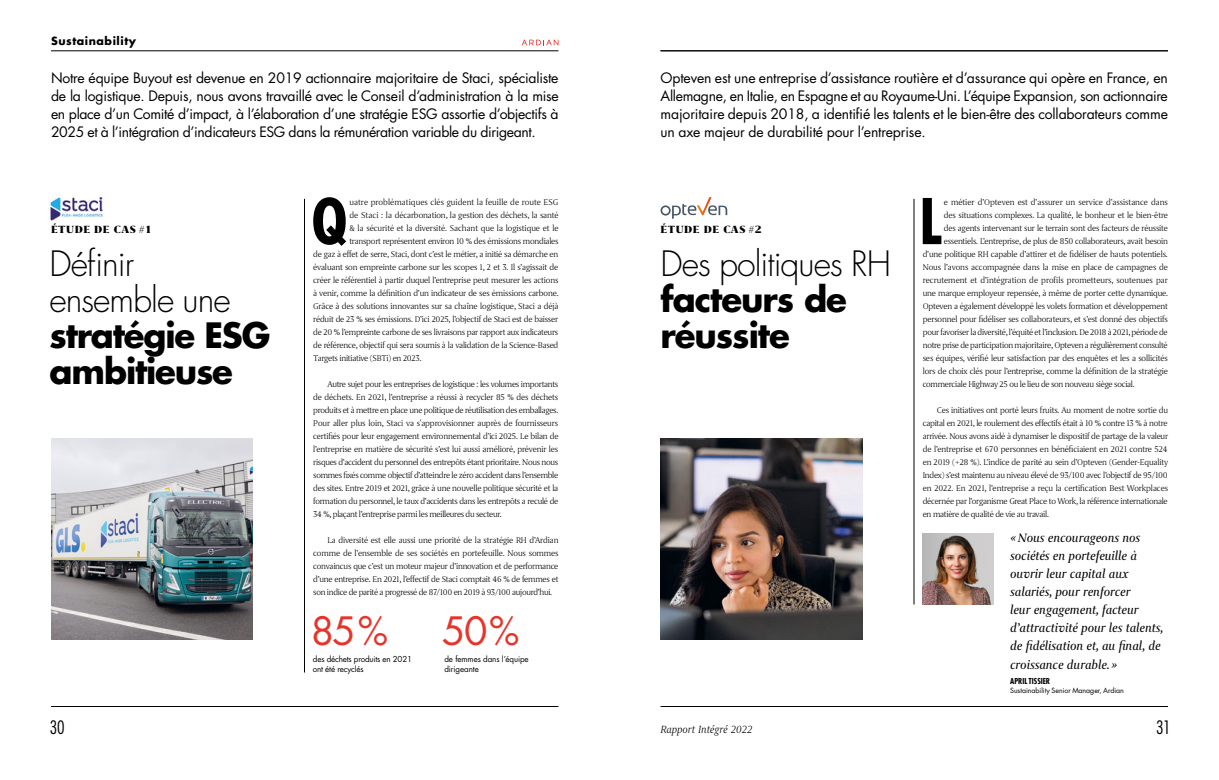
<style>
.page{position:relative;width:1219px;height:780px;background:#fff}
.page>*{position:absolute;margin:0;border:0;box-sizing:border-box;transform-origin:0 0}
.t1{font:700 condensed 61.2px "Futura LT Pro";color:#000}
.t2{font:38px "Futura LT Pro";color:#e7332a}
.t3{font:700 34px/36px "Futura LT Pro";letter-spacing:-.035em;color:#000}
.t4{font:300 34px/36px "Futura LT Pro";letter-spacing:-.03em;color:#000}
.t5{font:300 condensed 18px "Futura LT Pro";color:#000}
.t6{font:14px/18px "Futura LT Pro";letter-spacing:-.025em;color:#000;text-align:justify}
.t7{font:italic 14px/18px "Grifo S";letter-spacing:-.01em;color:#000}
.t8{font:900 12px "Grifo S";letter-spacing:.05em;color:#000}
.t9{font:italic 300 12px "Grifo S";letter-spacing:-.01em;color:#000}
.t10{font:700 11px "Futura LT Pro";letter-spacing:.05em;color:#000}
.t11{font:300 9.5px/13px "Grifo S";letter-spacing:-.02em;color:#000;text-align:justify}
.t12{font:300 9.5px "Grifo S";color:#000}
.t13{font:300 9.5px "Grifo S";letter-spacing:.005em;color:#000}
.t14{font:8px/10.5px "Futura LT Pro";letter-spacing:-.02em;color:#000}
.t15{font:700 condensed 8px "Futura LT Pro";color:#000}
.t16{font:7px "Futura LT Pro";letter-spacing:-.005em;color:#000}
</style>
<div class="page">
<svg style="left:660px;top:197px;width:67px;height:22px"></svg>
<hr style="left:914px;top:199px;width:1px;height:405px;background:#000">
<hr style="left:304px;top:199px;width:1px;height:473px;background:#000">
<img style="left:923px;top:533px;width:70px;height:71px">
<hr style="left:51px;top:51px;width:507px;height:1px;background:#000">
<hr style="left:660px;top:51px;width:508px;height:1px;background:#000">
<hr style="left:51px;top:706px;width:507px;height:1px;background:#000">
<hr style="left:660px;top:706px;width:508px;height:1px;background:#000">
<img style="left:51px;top:438px;width:202px;height:202px">
<img style="left:50px;top:197px;width:53px;height:24px">
<img style="left:660px;top:438px;width:202px;height:202px">
<svg style="left:522px;top:40px;width:36px;height:5px"></svg>
<p class="t10" style="left:51px;top:33px;width:87px">Sustainability</p>
<p class="t6" style="left:51px;top:69px;width:509px">Notre équipe Buyout est devenue en 2019 actionnaire majoritaire de Staci, spécialiste de la logistique. Depuis, nous avons travaillé avec le Conseil d’administration à la mise en place d’un Comité d’impact, à l’élaboration d’une stratégie ESG assortie d’objectifs à 2025 et à l’intégration d’indicateurs ESG dans la rémunération variable du dirigeant.</p>
<p class="t6" style="left:660px;top:69px;width:509px">Opteven est une entreprise d’assistance routière et d’assurance qui opère en France, en Allemagne, en Italie, en Espagne et au Royaume-Uni. L’équipe Expansion, son actionnaire majoritaire depuis 2018, a identifié les talents et le bien-être des collaborateurs comme un axe majeur de durabilité pour l’entreprise.</p>
<h1 class="t1" style="left:312px;top:180px;width:37px">Q</h1>
<p class="t13" style="left:349px;top:197px;width:210px">uatre problématiques clés guident la feuille de route ESG</p>
<h1 class="t1" style="left:919px;top:180px;width:24px">L</h1>
<p class="t11" style="left:944px;top:196px;width:226px">e métier d’Opteven est d’assurer un service d’assistance dans</p>
<p class="t11" style="left:349px;top:209px;width:211px">de Staci : la décarbonation, la gestion des déchets, la santé</p>
<p class="t11" style="left:349px;top:222px;width:211px">&amp; la sécurité et la diversité. Sachant que la logistique et le</p>
<p class="t11" style="left:349px;top:235px;width:211px">transport représentent environ 10 % des émissions mondiales</p>
<p class="t11" style="left:313px;top:247px;width:247px">de gaz à effet de serre, Staci, dont c’est le métier, a initié sa démarche en</p>
<p class="t11" style="left:313px;top:260px;width:247px">évaluant son empreinte carbone sur les scopes 1, 2 et 3. Il s’agissait de</p>
<p class="t11" style="left:313px;top:273px;width:247px">créer le référentiel à partir duquel l’entreprise peut mesurer les actions</p>
<p class="t11" style="left:313px;top:286px;width:247px">à venir, comme la définition d’un indicateur de ses émissions carbone.</p>
<p class="t11" style="left:313px;top:299px;width:247px">Grâce à des solutions innovantes sur sa chaîne logistique, Staci a déjà</p>
<p class="t11" style="left:313px;top:312px;width:246px">réduit de 23 % ses émissions. D’ici 2025, l’objectif de Staci est de baisser</p>
<p class="t11" style="left:313px;top:325px;width:246px">de 20 % l’empreinte carbone de ses livraisons par rapport aux indicateurs</p>
<p class="t11" style="left:313px;top:338px;width:247px">de référence, objectif qui sera soumis à la validation de la Science-Based</p>
<p class="t11" style="left:313px;top:351px;width:110px">Targets initiative (SBTi) en 2023.</p>
<p class="t11" style="left:313px;top:377px;width:247px;text-indent:14px">Autre sujet pour les entreprises de logistique : les volumes importants de déchets. En 2021, l’entreprise a réussi à recycler 85 % des déchets produits et à mettre en place une politique de réutilisation des emballages.<br>Pour aller plus loin, Staci va s'approvisionner auprès de fournisseurs certifiés pour leur engagement environnemental d’ici 2025. Le bilan de l’entreprise en matière de sécurité s’est lui aussi amélioré, prévenir les risques d’accident du personnel des entrepôts étant prioritaire. Nous nous sommes fixés comme objectif d’atteindre le zéro accident dans l’ensemble des sites. Entre 2019 et 2021, grâce à une nouvelle politique sécurité et la formation du personnel, le taux d’accidents dans les entrepôts a reculé de 34 %, plaçant l’entreprise parmi les meilleures du secteur.</p>
<p class="t11" style="left:313px;top:533px;width:247px;text-indent:14px">La diversité est elle aussi une priorité de la stratégie RH d’Ardian comme de l’ensemble de ses sociétés en portefeuille. Nous sommes convaincus que c’est un moteur majeur d’innovation et de performance d’une entreprise. En 2021, l’effectif de Staci comptait 46 % de femmes et son indice de parité a progressé de 87/100 en 2019 à 93/100 aujourd’hui.</p>
<h3 class="t7" style="left:1010px;top:529px;width:155px">«Nous encourageons nos sociétés en portefeuille à ouvrir leur capital aux salariés, pour renforcer<br>leur engagement, facteur d’attractivité pour les talents, de fidélisation et, au final, de croissance durable.»</h3>
<p class="t15" style="left:1010px;top:675px;width:42px">APRIL TISSIER</p>
<p class="t16" style="left:1010px;top:685px;width:115px">Sustainability Senior Manager, Ardian</p>
<p class="t11" style="left:944px;top:209px;width:226px">des situations complexes. La qualité, le bonheur et le bien-être</p>
<p class="t11" style="left:944px;top:222px;width:226px">des agents intervenant sur le terrain sont des facteurs de réussite</p>
<p class="t11" style="left:944px;top:235px;width:226px">essentiels. L’entreprise, de plus de 850 collaborateurs, avait besoin</p>
<p class="t11" style="left:923px;top:247px;width:247px">d’une politique RH capable d’attirer et de fidéliser de hauts potentiels.</p>
<p class="t11" style="left:923px;top:260px;width:247px">Nous l’avons accompagnée dans la mise en place de campagnes de</p>
<p class="t12" style="left:923px;top:275px;width:247px">recrutement et d’intégration de profils prometteurs, soutenues par</p>
<p class="t11" style="left:923px;top:286px;width:247px">une marque employeur repensée, à même de porter cette dynamique.</p>
<p class="t11" style="left:923px;top:299px;width:247px">Opteven a également développé les volets formation et développement</p>
<p class="t11" style="left:923px;top:312px;width:247px">personnel pour fidéliser ses collaborateurs, et s’est donné des objectifs</p>
<p class="t11" style="left:923px;top:325px;width:246px">pour favoriser la diversité, l’équité et l’inclusion. De 2018 à 2021, période de</p>
<p class="t11" style="left:923px;top:338px;width:246px">notre prise de participation majoritaire, Opteven a régulièrement consulté</p>
<p class="t11" style="left:923px;top:351px;width:247px">ses équipes, vérifié leur satisfaction par des enquêtes et les a sollicités</p>
<p class="t11" style="left:923px;top:364px;width:247px">lors de choix clés pour l’entreprise, comme la définition de la stratégie</p>
<p class="t11" style="left:923px;top:377px;width:214px">commerciale Highway 25 ou le lieu de son nouveau siège social.</p>
<p class="t11" style="left:923px;top:403px;width:247px;text-indent:14px">Ces initiatives ont porté leurs fruits. Au moment de notre sortie du capital en 2021, le roulement des effectifs était à 10 % contre 13 % à notre arrivée. Nous avons aidé à dynamiser le dispositif de partage de la valeur de l’entreprise et 670 personnes en bénéficiaient en 2021 contre 524 en 2019 (+28 %). L’indice de parité au sein d’Opteven (Gender-Equality Index) s’est maintenu au niveau élevé de 93/100 avec l’objectif de 95/100 en 2022. En 2021, l’entreprise a reçu la certification Best Workplaces décernée par l’organisme Great Place to Work, la référence internationale en matière de qualité de vie au travail.</p>
<p class="t8" style="left:51px;top:223px;width:101px">ÉTUDE DE CAS #1</p>
<p class="t8" style="left:660px;top:223px;width:103px">ÉTUDE DE CAS #2</p>
<h3 class="t4" style="left:50px;top:246px;width:183px">Définir ensemble une</h3>
<h3 class="t3" style="left:50px;top:316px;width:222px">stratégie ESG ambitieuse</h3>
<h3 class="t4" style="left:660px;top:246px;width:232px">Des politiques RH</h3>
<h3 class="t3" style="left:660px;top:280px;width:188px">facteurs de réussite</h3>
<h2 class="t2" style="left:311px;top:605px;width:79px">85%</h2>
<h2 class="t2" style="left:442px;top:605px;width:79px">50%</h2>
<p class="t14" style="left:313px;top:653px;width:101px">des déchets produits en 2021 ont été recyclés</p>
<p class="t14" style="left:444px;top:653px;width:86px">de femmes dans l’équipe dirigeante</p>
<h3 class="t5" style="left:50px;top:715px;width:16px">30</h3>
<h3 class="t5" style="left:1156px;top:715px;width:16px">31</h3>
<p class="t9" style="left:660px;top:723px;width:93px">Rapport Intégré 2022</p>
</div>
